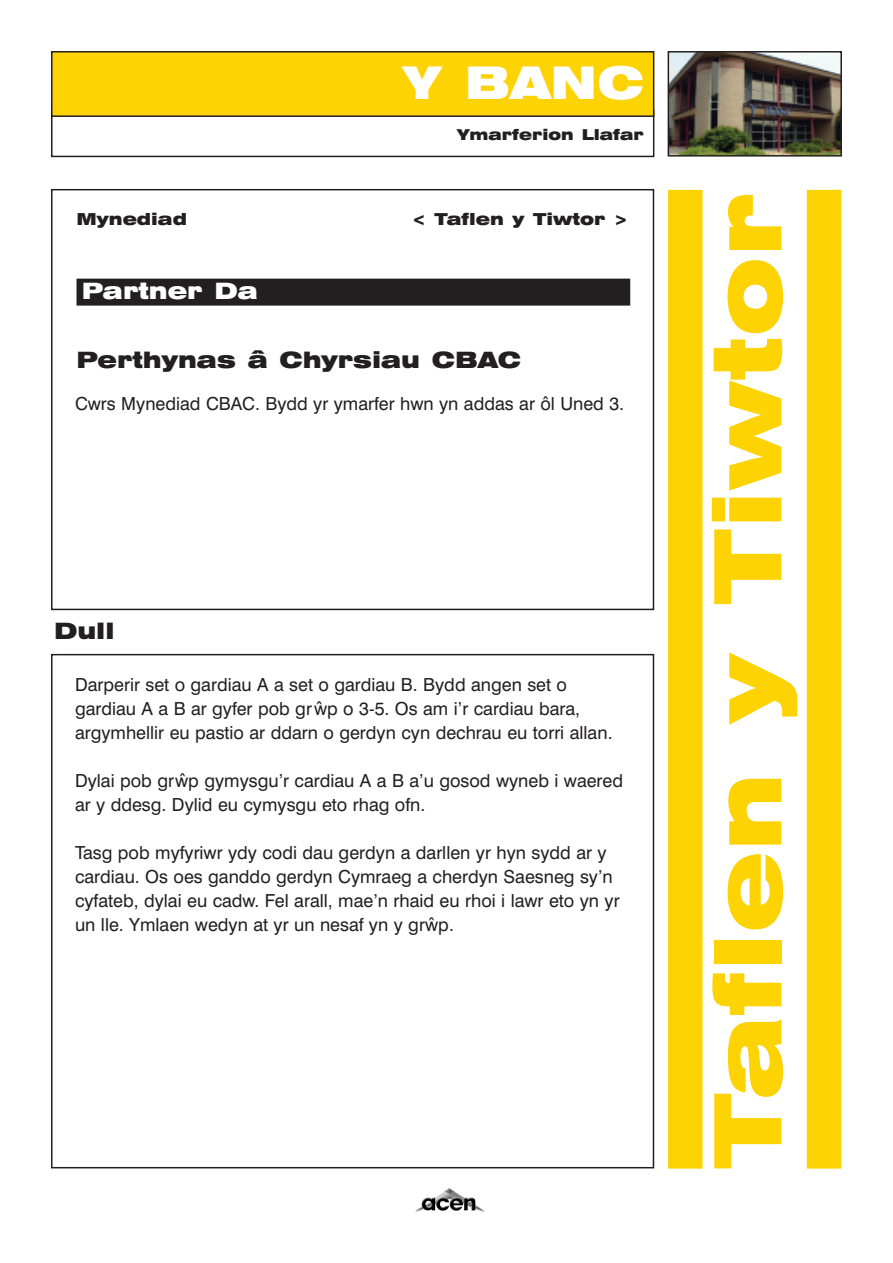
<style>
.page{position:relative;width:893px;height:1263px;background:#fff}
.page>*{position:absolute;margin:0;border:0;box-sizing:border-box;transform-origin:0 0}
.t1{font:900 expanded 93px "Swiss 721 BT";letter-spacing:.01em;color:#fed304}
.t2{font:900 expanded 45px "Swiss 721 BT";color:#fff}
.t3{font:900 expanded 22.5px "Swiss 721 BT";color:#231f20}
.t4{font:900 expanded 22.5px "Swiss 721 BT";color:#fff}
.t5{font:18px/24px "Swiss 721 BT";color:#231f20}
.t6{font:900 expanded 16.5px "Swiss 721 BT";color:#231f20}
.t7{font:900 expanded 15px "Swiss 721 BT";color:#231f20}
</style>
<div class="page">
<div style="left:51px;top:109px;width:603px;height:48px;border:2px solid #231f20"></div>
<div style="left:52px;top:52px;width:602px;height:64px;background:#fed304"></div>
<div style="left:51px;top:51px;width:603px;height:66px;border:2px solid #231f20"></div>
<div style="left:51px;top:654px;width:603px;height:514px;border:2px solid #231f20"></div>
<img style="left:415px;top:1188px;width:70px;height:24px">
<img style="left:671px;top:54px;width:168px;height:100px">
<div style="left:668px;top:51px;width:174px;height:106px;border:2px solid #231f20"></div>
<div style="left:77px;top:279px;width:553px;height:27px;background:#231f20"></div>
<div style="left:51px;top:189px;width:603px;height:421px;border:2px solid #231f20"></div>
<div style="left:668px;top:190px;width:35px;height:978px;background:#fed304"></div>
<div style="left:807px;top:190px;width:34px;height:978px;background:#fed304"></div>
<h2 class="t2" style="left:404px;top:67px;width:242px">Y BANC</h2>
<p class="t7" style="left:457px;top:129px;width:188px">Ymarferion Llafar</p>
<p class="t6" style="left:77px;top:213px;width:112px">Mynediad</p>
<p class="t6" style="left:412px;top:213px;width:217px">&lt; Taflen y Tiwtor &gt;</p>
<p class="t4" style="left:82px;top:283px;width:178px">Partner Da</p>
<p class="t3" style="left:77px;top:351px;width:446px">Perthynas â Chyrsiau CBAC</p>
<p class="t5" style="left:75px;top:394px;width:551px">Cwrs Mynediad CBAC. Bydd yr ymarfer hwn yn addas ar ôl Uned 3.</p>
<p class="t3" style="left:54px;top:623px;width:62px">Dull</p>
<p class="t5" style="left:75px;top:674px;width:539px">Darperir set o gardiau A a set o gardiau B. Bydd angen set o gardiau A a B ar gyfer pob gr ˆwp o 3-5. Os am i’r cardiau bara, argymhellir eu pastio ar ddarn o gerdyn cyn dechrau eu torri allan.</p>
<p class="t5" style="left:75px;top:770px;width:550px">Dylai pob gr ˆwp gymysgu’r cardiau A a B a’u gosod wyneb i waered ar y ddesg. Dylid eu cymysgu eto rhag ofn.</p>
<p class="t5" style="left:75px;top:842px;width:546px">Tasg pob myfyriwr ydy codi dau gerdyn a darllen yr hyn sydd ar y cardiau. Os oes ganddo gerdyn Cymraeg a cherdyn Saesneg sy’n cyfateb, dylai eu cadw. Fel arall, mae’n rhaid eu rhoi i lawr eto yn yr un lle. Ymlaen wedyn at yr un nesaf yn y grˆwp.</p>
<h1 class="t1" style="left:714px;top:1168px;width:977px;rotate:-90deg">Taflen y Tiwtor</h1>
</div>
